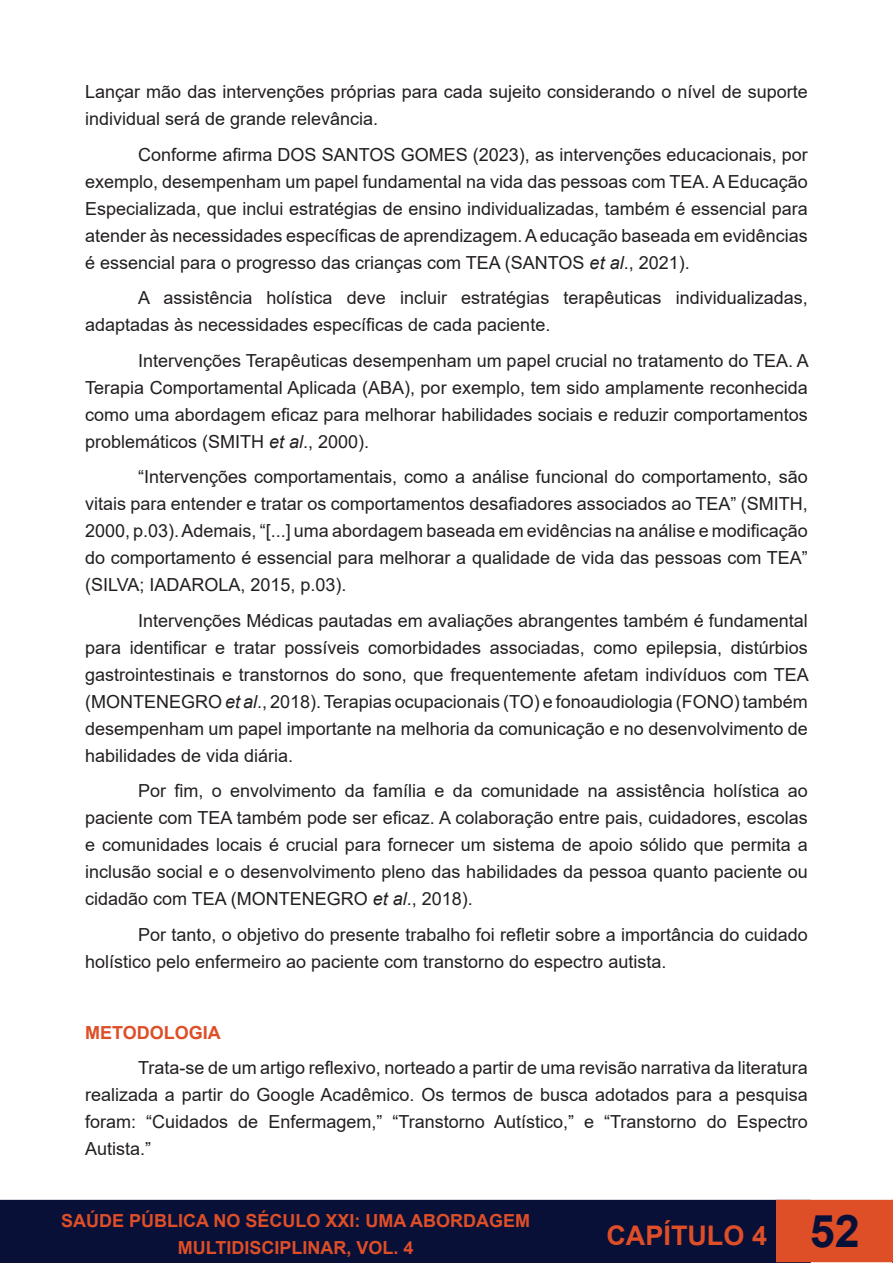
<style>
.page{position:relative;width:893px;height:1263px;background:#fff}
.page>*{position:absolute;margin:0;border:0;box-sizing:border-box;transform-origin:0 0}
.t1{font:700 45px "Arial";color:#091038}
.t2{font:700 27px "Arial";color:#de4e27}
.t3{font:18px/27px "Arial";color:#231f20;text-align:justify}
.Heading_1{font:700 18px/27px "Arial";color:#de4e27;text-align:center}
.s1{font-style:italic}
</style>
<div class="page">
<div style="left:0;top:1200px;width:811px;height:63px;background:#091038"></div>
<div style="left:777px;top:1200px;width:116px;height:61px;background:#de4e27"></div>
<div style="left:776px;top:1200px;width:117px;height:62px;border:2px solid #de4e27"></div>
<p class="t3" style="left:85px;top:78px;width:724px">Lançar mão das intervenções próprias para cada sujeito considerando o nível de suporte individual será de grande relevância.</p>
<p class="t3" style="left:85px;top:141px;width:724px;text-indent:53px">Conforme afirma DOS SANTOS GOMES (2023), as intervenções educacionais, por exemplo, desempenham um papel fundamental na vida das pessoas com TEA. A Educação Especializada, que inclui estratégias de ensino individualizadas, também é essencial para atender às necessidades específicas de aprendizagem. A educação baseada em evidências é essencial para o progresso das crianças com TEA (SANTOS <span class="s1">et al</span>., 2021).</p>
<p class="t3" style="left:85px;top:284px;width:724px;text-indent:53px">A assistência holística deve incluir estratégias terapêuticas individualizadas, adaptadas às necessidades específicas de cada paciente.</p>
<p class="t3" style="left:85px;top:347px;width:725px;text-indent:53px">Intervenções Terapêuticas desempenham um papel crucial no tratamento do TEA. A Terapia Comportamental Aplicada (ABA), por exemplo, tem sido amplamente reconhecida como uma abordagem eficaz para melhorar habilidades sociais e reduzir comportamentos problemáticos (SMITH <span class="s1">et al</span>., 2000).</p>
<p class="t3" style="left:85px;top:463px;width:724px;text-indent:53px">“Intervenções comportamentais, como a análise funcional do comportamento, são vitais para entender e tratar os comportamentos desafiadores associados ao TEA” (SMITH, 2000, p.03). Ademais, “[...] uma abordagem baseada em evidências na análise e modificação do comportamento é essencial para melhorar a qualidade de vida das pessoas com TEA” (SILVA; IADAROLA, 2015, p.03).</p>
<p class="t3" style="left:85px;top:607px;width:725px;text-indent:53px">Intervenções Médicas pautadas em avaliações abrangentes também é fundamental para identificar e tratar possíveis comorbidades associadas, como epilepsia, distúrbios gastrointestinais e transtornos do sono, que frequentemente afetam indivíduos com TEA (MONTENEGRO <span class="s1">et al</span>., 2018). Terapias ocupacionais (TO) e fonoaudiologia (FONO) também desempenham um papel importante na melhoria da comunicação e no desenvolvimento de habilidades de vida diária.</p>
<p class="t3" style="left:85px;top:777px;width:724px;text-indent:53px">Por fim, o envolvimento da família e da comunidade na assistência holística ao paciente com TEA também pode ser eficaz. A colaboração entre pais, cuidadores, escolas e comunidades locais é crucial para fornecer um sistema de apoio sólido que permita a inclusão social e o desenvolvimento pleno das habilidades da pessoa quanto paciente ou cidadão com TEA (MONTENEGRO <span class="s1">et al</span>., 2018).</p>
<p class="t3" style="left:85px;top:921px;width:724px;text-indent:53px">Por tanto, o objetivo do presente trabalho foi refletir sobre a importância do cuidado holístico pelo enfermeiro ao paciente com transtorno do espectro autista.</p>
<p class="Heading_1" style="left:85px;top:1019px;width:137px">METODOLOGIA</p>
<p class="t3" style="left:85px;top:1054px;width:724px;text-indent:53px">Trata-se de um artigo reflexivo, norteado a partir de uma revisão narrativa da literatura realizada a partir do Google Acadêmico. Os termos de busca adotados para a pesquisa foram: “Cuidados de Enfermagem,” “Transtorno Autístico,” e “Transtorno do Espectro Autista.”</p>
<p class="Heading_1" style="left:61px;top:1208px;width:471px">SAÚDE PÚBLICA NO SÉCULO XXI: UMA ABORDAGEM<br>MULTIDISCIPLINAR, VOL. 4</p>
<h2 class="t2" style="left:606px;top:1216px;width:162px">CAPÍTULO 4</h2>
<h1 class="t1" style="left:810px;top:1200px;width:52px">52</h1>
</div>
